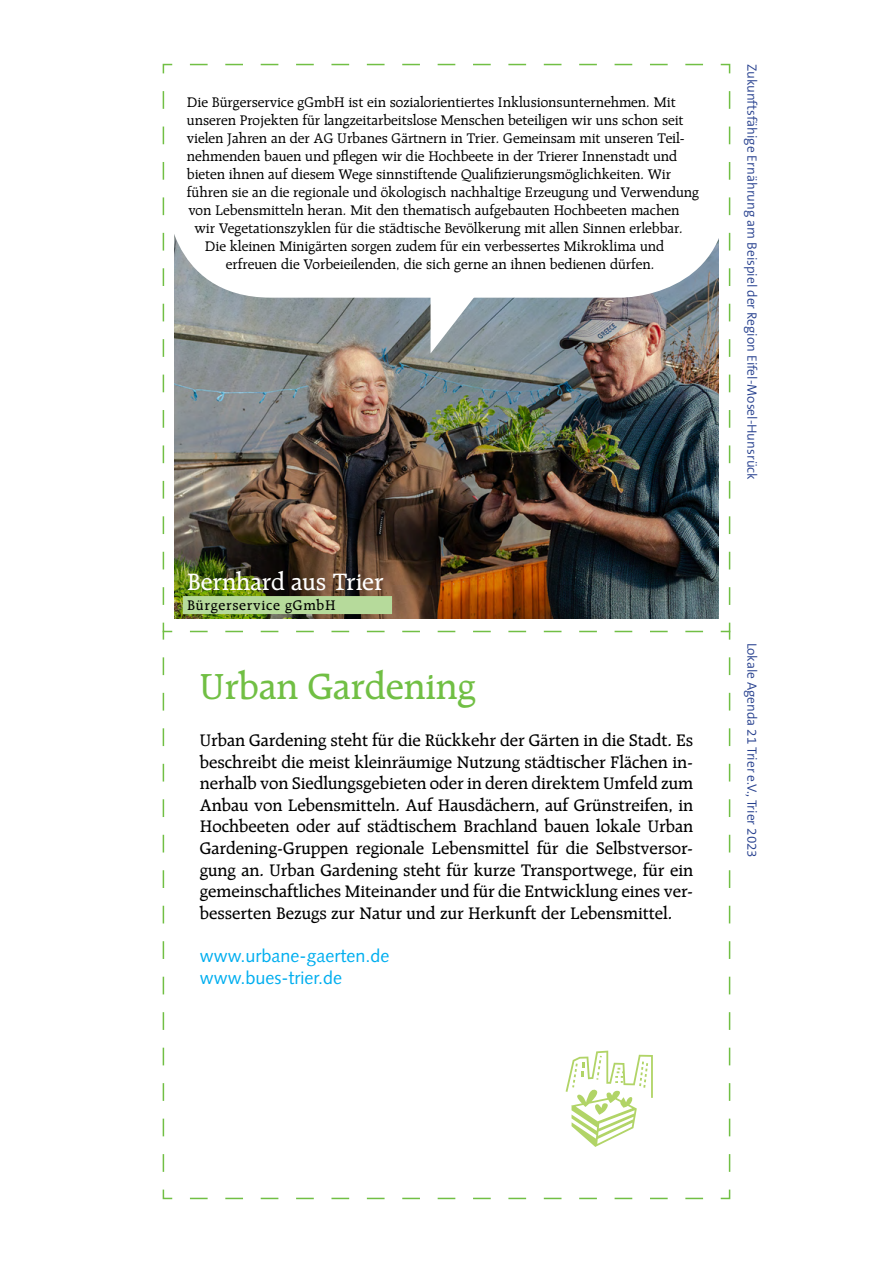
<style>
.page{position:relative;width:893px;height:1263px;background:#fff}
.page>*{position:absolute;margin:0;border:0;box-sizing:border-box;transform-origin:0 0}
.t1{font:500 39px "Raleigh";color:#71bf44}
.t2{font:500 25.5px "Raleigh";color:#fff}
.t3{font:500 18px/21.6px "Raleigh";color:#000;text-align:justify}
.t4{font:18px/21.6px "Syntax";color:#00aeef}
.t5{font:15px "Raleigh";color:#000}
.t6{font:500 15px "Raleigh";letter-spacing:.05em;color:#000}
.t7{font:300 13.5px "The Sans B4";color:#253f8e}
</style>
<div class="page">
<img style="left:162px;top:63px;width:569px;height:566px">
<svg style="left:162px;top:629px;width:569px;height:571px"></svg>
<p class="t5" style="left:187px;top:94px;width:490px">Die Bürgerservice gGmbH ist ein sozialorientiertes Inklusionsunternehmen. Mit</p>
<p class="t5" style="left:187px;top:112px;width:498px">unseren Projekten für langzeitarbeitslose Menschen beteiligen wir uns schon seit</p>
<p class="t5" style="left:187px;top:130px;width:499px">vielen Jahren an der AG Urbanes Gärtnern in Trier. Gemeinsam mit unseren Teil-</p>
<p class="t5" style="left:187px;top:148px;width:492px">nehmenden bauen und pflegen wir die Hochbeete in der Trierer Innenstadt und</p>
<p class="t5" style="left:187px;top:166px;width:486px">bieten ihnen auf diesem Wege sinnstiftende Qualifizierungsmöglichkeiten. Wir</p>
<p class="t5" style="left:187px;top:184px;width:514px">führen sie an die regionale und ökologisch nachhaltige Erzeugung und Verwendung</p>
<p class="t5" style="left:188px;top:202px;width:492px">von Lebensmitteln heran. Mit den thematisch aufgebauten Hochbeeten machen</p>
<p class="t5" style="left:194px;top:220px;width:490px">wir Vegetationszyklen für die städtische Bevölkerung mit allen Sinnen erlebbar.</p>
<p class="t5" style="left:205px;top:238px;width:461px">Die kleinen Minigärten sorgen zudem für ein verbessertes Mikroklima und</p>
<p class="t5" style="left:226px;top:256px;width:430px">erfreuen die Vorbeieilenden, die sich gerne an ihnen bedienen dürfen.</p>
<h2 class="t2" style="left:187px;top:568px;width:198px">Bernhard aus Trier</h2>
<p class="t6" style="left:187px;top:597px;width:150px">Bürgerservice gGmbH</p>
<h1 class="t1" style="left:200px;top:664px;width:277px">Urban Gardening</h1>
<p class="t3" style="left:200px;top:729px;width:495px">Urban Gardening steht für die Rückkehr der Gärten in die Stadt. Es beschreibt die meist kleinräumige Nutzung städtischer Flächen in&shy;nerhalb von Siedlungsgebieten oder in deren direktem Umfeld zum Anbau von Lebensmitteln. Auf Hausdächern, auf Grünstreifen, in Hochbeeten oder auf städtischem Brachland bauen lokale Urban Gardening-Gruppen regionale Lebensmittel für die Selbstversor&shy;gung an. Urban Gardening steht für kurze Transportwege, für ein gemeinschaftliches Miteinander und für die Entwicklung eines ver&shy;besserten Bezugs zur Natur und zur Herkunft der Lebensmittel.</p>
<p class="t4" style="left:200px;top:945px;width:191px">www.urbane-gaerten.de www.bues-trier.de</p>
<p class="t7" style="left:759px;top:64px;width:418px;rotate:90deg">Zukunftsfähige Ernährung am Beispiel der Region Eifel-Mosel-Hunsrück</p>
<p class="t7" style="left:759px;top:642px;width:217px;rotate:90deg">Lokale Agenda 21 Trier e.V., Trier 2023</p>
</div>
